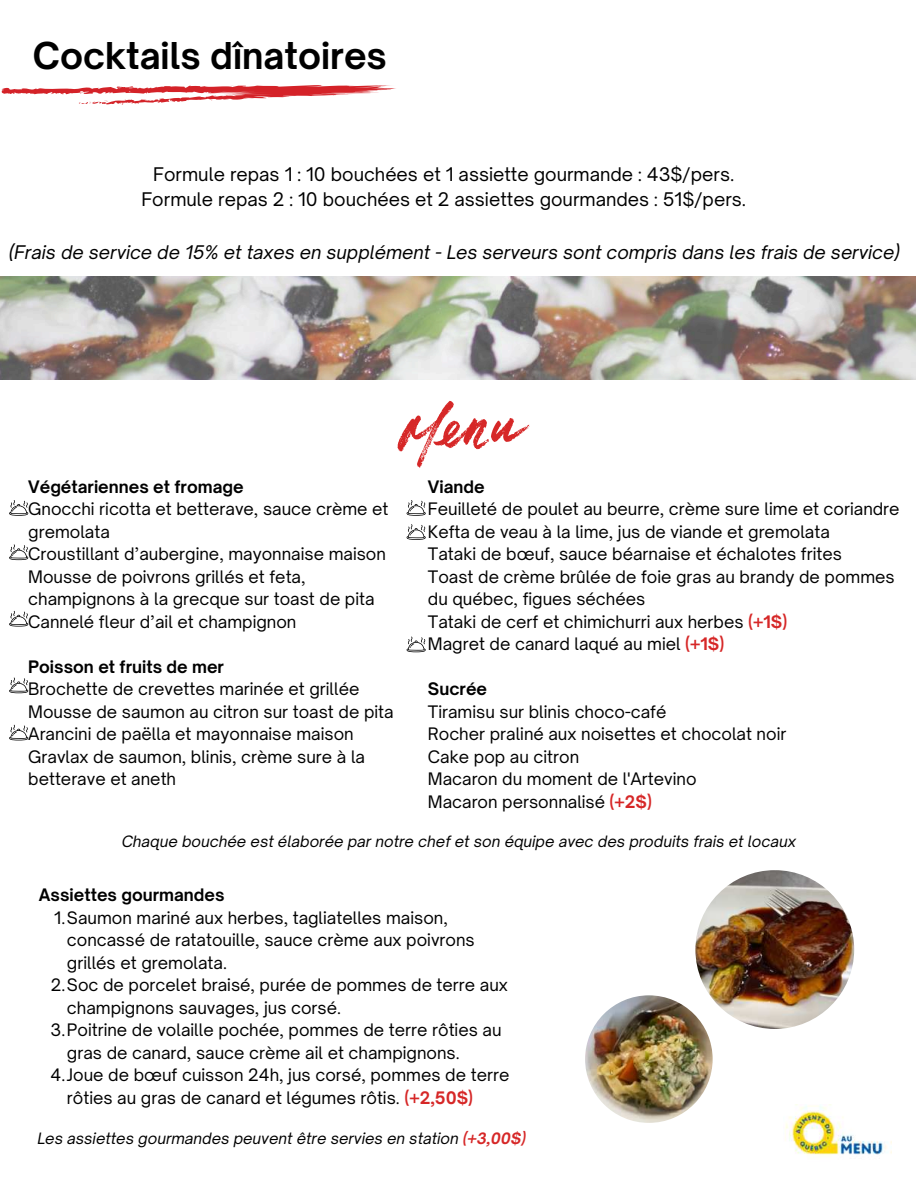
<style>
.page{position:relative;width:918px;height:1188px;background:#fff}
.page>*{position:absolute;margin:0;border:0;box-sizing:border-box;transform-origin:0 0}
.t1{font:700 35.4px "Open Sauce One";color:#000}
.t2{font:18px/25px "Open Sauce One";color:#000;text-align:center}
.t3{font:italic 18px "Open Sauce One";color:#000}
.t4{font:16.5px/22.5px "Open Sauce One";color:#000}
.t5{font:700 16.5px "Open Sauce One";color:#000}
.t6{font:italic 15px "Open Sauce One";color:#000}
.s1{font-weight:700;color:#d62727}
</style>
<div class="page">
<img style="left:0;top:277px;width:916px;height:103px">
<svg style="left:1px;top:85px;width:395px;height:20px"></svg>
<img style="left:695px;top:870px;width:159px;height:159px;border-radius:50%">
<img style="left:585px;top:995px;width:128px;height:128px;border-radius:50%">
<svg style="left:398px;top:401px;width:132px;height:67px"></svg>
<svg style="left:9px;top:611px;width:19px;height:16px"></svg>
<svg style="left:9px;top:725px;width:19px;height:15px"></svg>
<svg style="left:9px;top:678px;width:19px;height:15px"></svg>
<svg style="left:9px;top:500px;width:19px;height:16px"></svg>
<svg style="left:9px;top:544px;width:19px;height:16px"></svg>
<svg style="left:407px;top:500px;width:19px;height:16px"></svg>
<svg style="left:407px;top:524px;width:19px;height:16px"></svg>
<svg style="left:407px;top:637px;width:19px;height:15px"></svg>
<img style="left:785px;top:1106px;width:107px;height:50px">
<h1 class="t1" style="left:33px;top:33px;width:356px">Cocktails dînatoires</h1>
<p class="t2" style="left:142px;top:162px;width:606px">Formule repas 1 : 10 bouchées et 1 assiette gourmande : 43$/pers.<br>Formule repas 2 : 10 bouchées et 2 assiettes gourmandes : 51$/pers.</p>
<p class="t3" style="left:9px;top:241px;width:892px">(Frais de service de 15% et taxes en supplément - Les serveurs sont compris dans les frais de service)</p>
<p class="t5" style="left:28px;top:476px;width:217px">Végétariennes et fromage</p>
<p class="t4" style="left:28px;top:497px;width:362px">Gnocchi ricotta et betterave, sauce crème et gremolata<br>Croustillant d’aubergine, mayonnaise maison Mousse de poivrons grillés et feta, champignons à la grecque sur toast de pita Cannelé fleur d’ail et champignon</p>
<p class="t5" style="left:28px;top:656px;width:197px">Poisson et fruits de mer</p>
<p class="t4" style="left:28px;top:677px;width:367px">Brochette de crevettes marinée et grillée Mousse de saumon au citron sur toast de pita Arancini de paëlla et mayonnaise maison Gravlax de saumon, blinis, crème sure à la betterave et aneth</p>
<p class="t5" style="left:428px;top:476px;width:58px">Viande</p>
<p class="t4" style="left:428px;top:497px;width:473px">Feuilleté de poulet au beurre, crème sure lime et coriandre Kefta de veau à la lime, jus de viande et gremolata<br>Tataki de bœuf, sauce béarnaise et échalotes frites<br>Toast de crème brûlée de foie gras au brandy de pommes du québec, figues séchées<br>Tataki de cerf et chimichurri aux herbes <span class="s1">(+1$)<br></span>Magret de canard laqué au miel <span class="s1">(+1$)</span></p>
<p class="t5" style="left:428px;top:678px;width:61px">Sucrée</p>
<p class="t4" style="left:428px;top:700px;width:360px">Tiramisu sur blinis choco-café<br>Rocher praliné aux noisettes et chocolat noir<br>Cake pop au citron<br>Macaron du moment de l'Artevino<br>Macaron personnalisé <span class="s1">(+2$)</span></p>
<p class="t6" style="left:122px;top:832px;width:676px">Chaque bouchée est élaborée par notre chef et son équipe avec des produits frais et locaux</p>
<p class="t5" style="left:39px;top:884px;width:187px">Assiettes gourmandes</p>
<p class="t4" style="left:54px;top:906px;width:395px">1.Saumon mariné aux herbes, tagliatelles maison,</p>
<p class="t4" style="left:67px;top:928px;width:409px">concassé de ratatouille, sauce crème aux poivrons</p>
<p class="t4" style="left:67px;top:951px;width:162px">grillés et gremolata.</p>
<p class="t4" style="left:51px;top:973px;width:459px">2.Soc de porcelet braisé, purée de pommes de terre aux</p>
<p class="t4" style="left:67px;top:996px;width:276px">champignons sauvages, jus corsé.</p>
<p class="t4" style="left:50px;top:1018px;width:453px">3.Poitrine de volaille pochée, pommes de terre rôties au</p>
<p class="t4" style="left:67px;top:1041px;width:394px">gras de canard, sauce crème ail et champignons.</p>
<p class="t4" style="left:51px;top:1063px;width:460px">4.Joue de bœuf cuisson 24h, jus corsé, pommes de terre</p>
<p class="t4" style="left:67px;top:1086px;width:408px">rôties au gras de canard et légumes rôtis. <span class="s1">(+2,50$)</span></p>
<p class="t6" style="left:37px;top:1129px;width:490px">Les assiettes gourmandes peuvent être servies en station <span class="s1">(+3,00$)</span></p>
</div>
